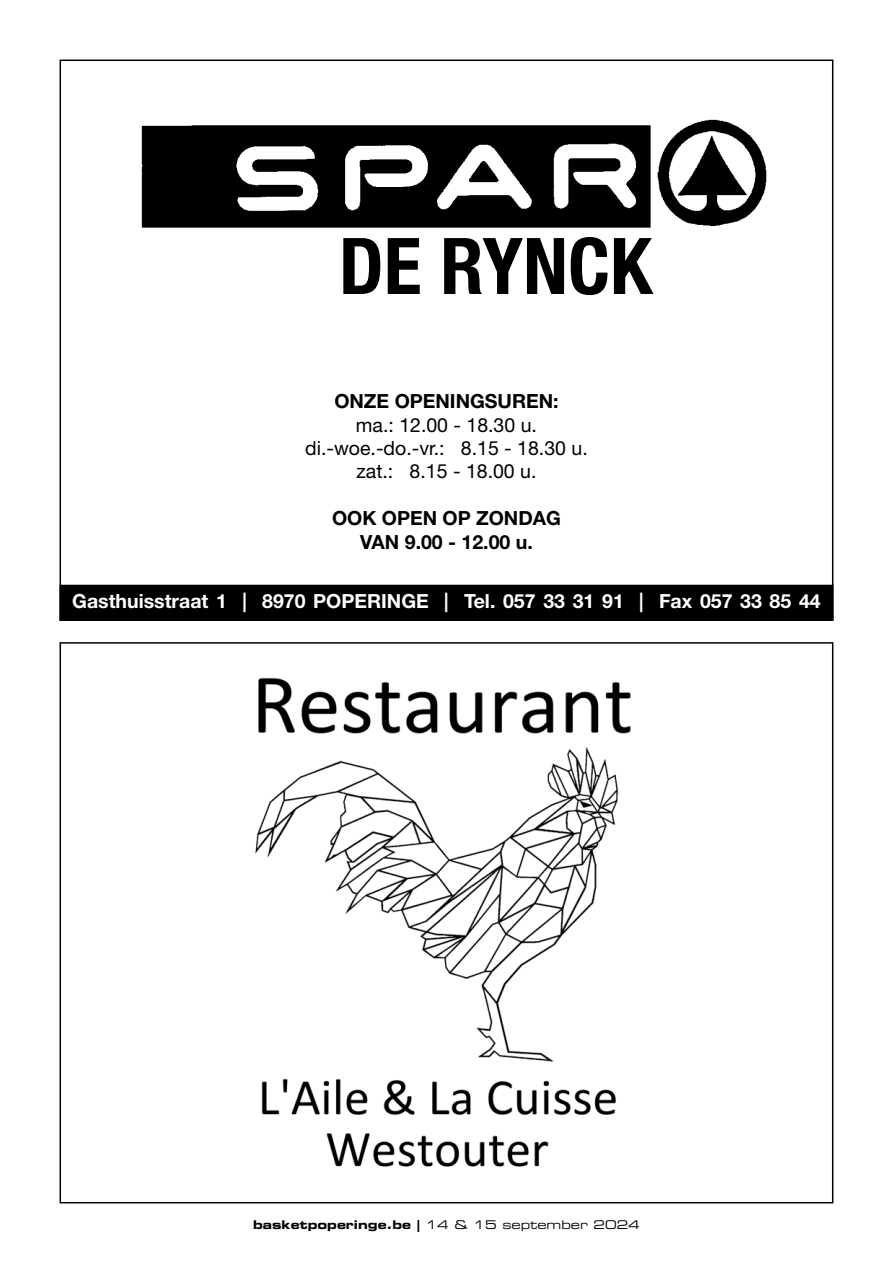
<style>
.page{position:relative;width:893px;height:1263px;background:#fff}
.page>*{position:absolute;margin:0;border:0;box-sizing:border-box;transform-origin:0 0}
.t1{font:700 condensed 78.3px "Helvetica Neue LT Std";color:#000}
.t2{font:19.5px/23.4px "Helvetica Neue LT Std";color:#000;text-align:center}
.t3{font:700 19.5px "Helvetica Neue LT Std";color:#fff}
.t4{font:700 19.5px/23.4px "Helvetica Neue LT Std";color:#000;text-align:center}
.t5{font:12px "Eurostile LT Std Bold Ex 2";color:#000}
.s1{font-family:"Eurostile LT Std Ex 2"}
</style>
<div class="page">
<img style="left:255px;top:677px;width:376px;height:490px">
<img style="left:141px;top:119px;width:626px;height:109px">
<div style="left:60px;top:585px;width:773px;height:35px;background:#000"></div>
<div style="left:60px;top:585px;width:773px;height:36px;border:2px solid #000"></div>
<h1 class="t1" style="left:339px;top:219px;width:315px">DE RYNCK</h1>
<p class="t4" style="left:334px;top:389px;width:226px">ONZE OPENINGSUREN:</p>
<p class="t2" style="left:305px;top:413px;width:284px">ma.: 12.00 - 18.30 u. di.-woe.-do.-vr.: 8.15 - 18.30 u. zat.: 8.15 - 18.00 u.</p>
<p class="t4" style="left:332px;top:506px;width:230px">OOK OPEN OP ZONDAG<br>VAN 9.00 - 12.00 u.</p>
<p class="t3" style="left:72px;top:589px;width:750px">Gasthuisstraat 1 | 8970 POPERINGE | Tel. 057 33 31 91 | Fax 057 33 85 44</p>
<p class="t5" style="left:253px;top:1216px;width:388px">basketpoperinge.be | <span class="s1">14 &amp; 15 september 2024</span></p>
</div>
